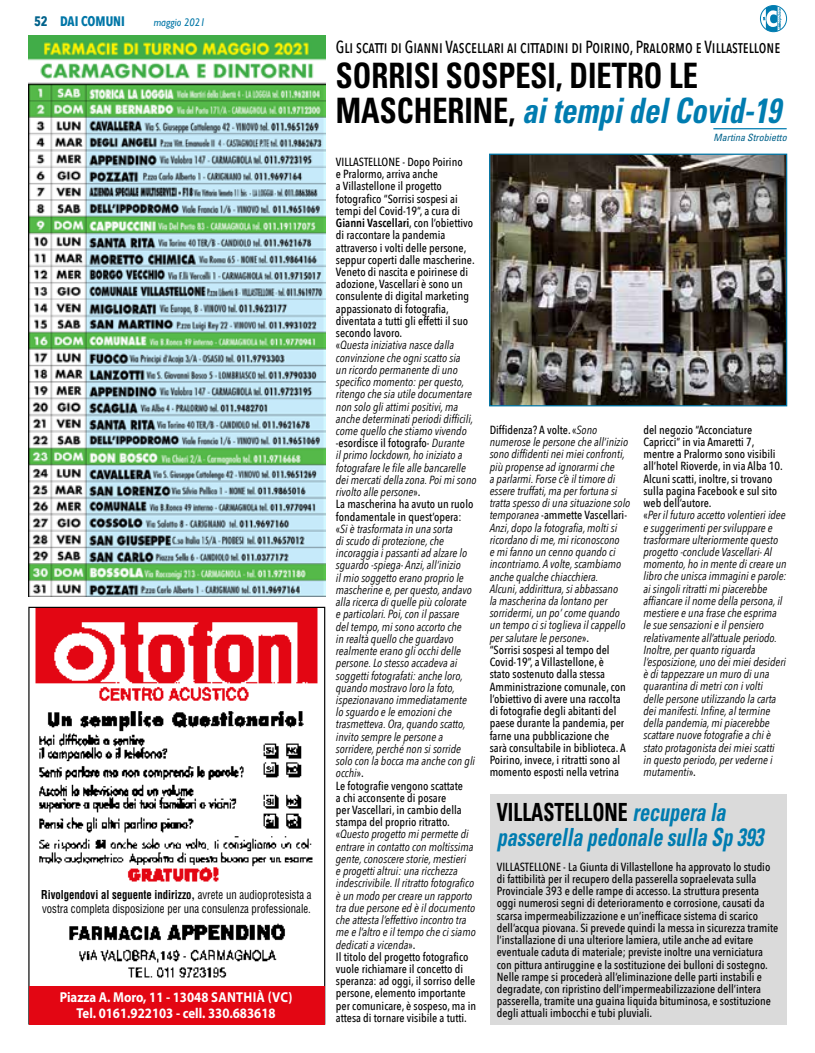
<style>
.page{position:relative;width:815px;height:1053px;background:#fff}
.page>*{position:absolute;margin:0;border:0;box-sizing:border-box;transform-origin:0 0}
.t1{font:700 condensed 35px/35px "Univers LT Std";color:#000;scale:.87 1}
.t2{font:italic 700 condensed 25px/25px "Univers LT Std";color:#007cb0;scale:.8 1}
.t3{font:500 17.5px "Avenir Next Condensed";color:#000;scale:.9 1}
.t4{font:700 14.38px/15.6px "Myriad Pro";color:#fff;text-align:center;scale:.89 1}
.t5{font:700 13.75px "Avenir Next Condensed";color:#0076a7;scale:.95 1}
.t6{font:condensed 12px/14.4px "Helvetica LT Std";color:#000;scale:.89 1}
.t7{font:italic 11.75px/12.2px "Avenir Next Condensed";color:#000}
.t8{font:500 11.75px/12.2px "Avenir Next Condensed";color:#000}
.t9{font:italic 11.25px "Gill Sans";color:#0076a7;scale:.91 1}
.t10{font:italic condensed 10px "Univers LT Std";color:#00628b}
.s1{color:#00628b}
.s2{font-weight:700}
.s3{font-style:italic;color:#007cb0}
.s4{font-weight:500;font-style:normal}
.s5{font-weight:600;font-style:normal}
.s6{font-style:normal;color:#000}
</style>
<div class="page">
<svg style="left:763px;top:6px;width:18px;height:26px"></svg>
<div style="left:760px;top:5px;width:27px;height:27px;border:1px solid #007cb0;border-radius:50%"></div>
<img style="left:39px;top:711px;width:274px;height:267px">
<div style="left:125px;top:864px;width:107px;height:21px;background:#fff"></div>
<img style="left:115px;top:867px;width:114px;height:19px">
<img style="left:35px;top:608px;width:283px;height:93px">
<div style="left:29px;top:986px;width:296px;height:38px;background:#e30613"></div>
<div style="left:490px;top:793px;width:297px;height:231px;background:#dadada"></div>
<hr style="left:713px;top:128px;width:74px;height:1px;background:#007cb0">
<img style="left:491px;top:156px;width:294px;height:248px">
<div style="left:489px;top:154px;width:298px;height:252px;border:1px solid #0076a7"></div>
<img style="left:28px;top:36px;width:297px;height:560px">
<p class="t5" style="left:34px;top:12px;width:97px"><span class="s1">52</span> DAI COMUNI</p>
<p class="t9" style="left:154px;top:15px;width:58px">maggio 2021</p>
<p class="t6" style="left:41px;top:886px;width:305px"><span class="s2">Rivolgendovi al seguente indirizzo,</span> avrete un audioprotesista a vostra completa disposizione per una consulenza professionale.</p>
<p class="t4" style="left:60px;top:989px;width:263px">Piazza A. Moro, 11 - 13048 SANTHIÀ (VC)<br>Tel. 0161.922103 - cell. 330.683618</p>
<h3 class="t3" style="left:336px;top:36px;width:495px">Gli scatti di Gianni Vascellari ai cittadini di Poirino, Pralormo e Villastellone</h3>
<h1 class="t1" style="left:336px;top:58px;width:513px">SORRISI SOSPESI, DIETRO LE<br>MASCHERINE, <span class="s3">ai tempi del Covid-19</span></h1>
<p class="t10" style="left:713px;top:131px;width:75px">Martina Strobietto</p>
<p class="t7" style="left:336px;top:156px;width:142px"><span class="s4">VILLASTELLONE - Dopo Poirino<br>e Pralormo, arriva anche<br>a Villastellone il progetto fotografico “Sorrisi sospesi ai tempi del Covid-19“, a cura di<br></span><span class="s5">Gianni Vascellari</span><span class="s4">, con l’obiettivo di raccontare la pandemia attraverso i volti delle persone, seppur coperti dalle mascherine.<br>Veneto di nascita e poirinese di adozione, Vascellari è sono un consulente di digital marketing appassionato di fotografia, diventata a tutti gli effetti il suo secondo lavoro.<br>«</span>Questa iniziativa nasce dalla convinzione che ogni scatto sia<br>un ricordo permanente di uno specifico momento: per questo, ritengo che sia utile documentare non solo gli attimi positivi, ma anche determinati periodi difficili, come quello che stiamo vivendo <span class="s4">-esordisce il fotografo-</span> Durante<br>il primo lockdown, ho iniziato a fotografare le file alle bancarelle dei mercati della zona. Poi mi sono rivolto alle persone<span class="s4">».<br>La mascherina ha avuto un ruolo fondamentale in quest’opera:<br>«</span>Si è trasformata in una sorta<br>di scudo di protezione, che incoraggia i passanti ad alzare lo sguardo -spiega- Anzi, all’inizio<br>il mio soggetto erano proprio le mascherine e, per questo, andavo alla ricerca di quelle più colorate<br>e particolari. Poi, con il passare<br>del tempo, mi sono accorto che<br>in realtà quello che guardavo realmente erano gli occhi delle persone. Lo stesso accadeva ai soggetti fotografati: anche loro, quando mostravo loro la foto, ispezionavano immediatamente lo sguardo e le emozioni che trasmetteva. Ora, quando scatto, invito sempre le persone a sorridere, perché non si sorride solo con la bocca ma anche con gli occhi<span class="s4">».<br>Le fotografie vengono scattate<br>a chi acconsente di posare<br>per Vascellari, in cambio della stampa del proprio ritratto. «</span>Questo progetto mi permette di entrare in contatto con moltissima gente, conoscere storie, mestieri<br>e progetti altrui: una ricchezza indescrivibile. Il ritratto fotografico è un modo per creare un rapporto tra due persone ed è il documento che attesta l’effettivo incontro tra me e l’altro e il tempo che ci siamo dedicati a vicenda<span class="s4">».<br>Il titolo del progetto fotografico vuole richiamare il concetto di speranza: ad oggi, il sorriso delle persone, elemento importante per comunicare, è sospeso, ma in attesa di tornare visibile a tutti.</span></p>
<p class="t7" style="left:490px;top:423px;width:142px"><span class="s4">Diffidenza? A volte. «</span>Sono numerose le persone che all’inizio sono diffidenti nei miei confronti, più propense ad ignorarmi che<br>a parlarmi. Forse c’è il timore di essere truffati, ma per fortuna si tratta spesso di una situazione solo temporanea <span class="s4">-ammette Vascellari-<br></span>Anzi, dopo la fotografia, molti si ricordano di me, mi riconoscono<br>e mi fanno un cenno quando ci incontriamo. A volte, scambiamo anche qualche chiacchiera.<br>Alcuni, addirittura, si abbassano<br>la mascherina da lontano per sorridermi, un po’ come quando un tempo ci si toglieva il cappello per salutare le persone<span class="s4">».<br>“Sorrisi sospesi al tempo del<br>Covid-19”, a Villastellone, è<br>stato sostenuto dalla stessa<br>Amministrazione comunale, con l’obiettivo di avere una raccolta di fotografie degli abitanti del paese durante la pandemia, per farne una pubblicazione che<br>sarà consultabile in biblioteca. A<br>Poirino, invece, i ritratti sono al momento esposti nella vetrina</span></p>
<p class="t7" style="left:643px;top:423px;width:145px"><span class="s4">del negozio “Acconciature<br>Capricci” in via Amaretti 7, mentre a Pralormo sono visibili all’hotel Rioverde, in via Alba 10.<br>Alcuni scatti, inoltre, si trovano sulla pagina Facebook e sul sito web dell’autore.<br>«</span>Per il futuro accetto volentieri idee e suggerimenti per sviluppare e trasformare ulteriormente questo progetto -conclude Vascellari- Al momento, ho in mente di creare un libro che unisca immagini e parole: ai singoli ritratti mi piacerebbe affiancare il nome della persona, il mestiere e una frase che esprima le sue sensazioni e il pensiero relativamente all’attuale periodo.<br>Inoltre, per quanto riguarda l’esposizione, uno dei miei desideri è di tappezzare un muro di una quarantina di metri con i volti<br>delle persone utilizzando la carta dei manifesti. Infine, al termine della pandemia, mi piacerebbe scattare nuove fotografie a chi è stato protagonista dei miei scatti<br>in questo periodo, per vederne i mutamenti<span class="s4">».</span></p>
<h2 class="t2" style="left:497px;top:800px;width:335px"><span class="s6">VILLASTELLONE</span> recupera la passerella pedonale sulla Sp 393</h2>
<p class="t8" style="left:497px;top:860px;width:283px">VILLASTELLONE - La Giunta di Villastellone ha approvato lo studio di fattibilità per il recupero della passerella sopraelevata sulla Provinciale 393 e delle rampe di accesso. La struttura presenta oggi numerosi segni di deterioramento e corrosione, causati da scarsa impermeabilizzazione e un’inefficace sistema di scarico dell’acqua piovana. Si prevede quindi la messa in sicurezza tramite l’installazione di una ulteriore lamiera, utile anche ad evitare eventuale caduta di materiale; previste inoltre una verniciatura con pittura antiruggine e la sostituzione dei bulloni di sostegno.<br>Nelle rampe si procederà all’eliminazione delle parti instabili e degradate, con ripristino dell’impermeabilizzazione dell’intera passerella, tramite una guaina liquida bituminosa, e sostituzione degli attuali imbocchi e tubi pluviali.</p>
</div>
